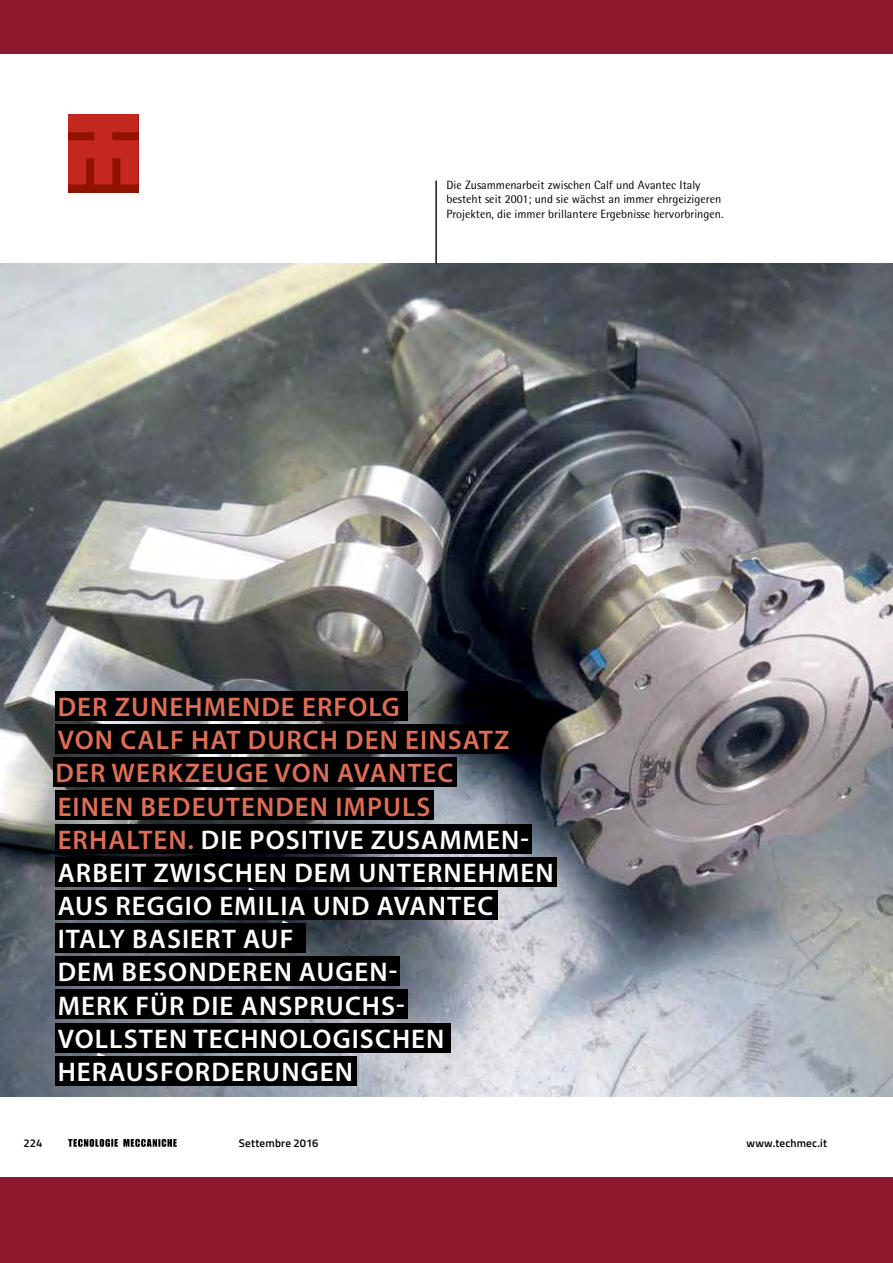
<style>
.page{position:relative;width:893px;height:1263px;background:#fff}
.page>*{position:absolute;margin:0;border:0;box-sizing:border-box;transform-origin:0 0}
.t1{font:700 28.95px/33.2px "Titillium";letter-spacing:-.025em;color:#fff}
.t2{font:600 27px "Myriad Pro";letter-spacing:.04em;color:#fff}
.t3{font:600 27px "Myriad Pro";letter-spacing:.04em;color:#dd6d54}
.t4{font:12px/14.4px "Rotis Semi Sans Std";color:#000}
.t5{font:600 11.25px "Titillium";letter-spacing:.015em;color:#000}
.t6{font:italic 11.1px/13.2px "Titillium";letter-spacing:-.01em;color:#000}
.s1{color:#ed6d5d}
.s2{color:#dd6d54}
</style>
<div class="page">
<div style="left:68px;top:114px;width:70px;height:78px;background:#901302"></div>
<svg style="left:68px;top:114px;width:70px;height:70px"></svg>
<svg style="left:68px;top:1139px;width:109px;height:8px"></svg>
<img style="left:0;top:263px;width:893px;height:834px">
<hr style="left:435px;top:181px;width:2px;height:82px;background:#000">
<div style="left:0;top:1178px;width:893px;height:85px;background:#8d172d"></div>
<div style="left:0;top:0;width:893px;height:53px;background:#8d172d"></div>
<div style="left:55px;top:691px;width:353px;height:30px;background:#000"></div>
<div style="left:55px;top:724px;width:459px;height:30px;background:#000"></div>
<div style="left:53px;top:757px;width:404px;height:30px;background:#000"></div>
<div style="left:55px;top:790px;width:379px;height:30px;background:#000"></div>
<div style="left:55px;top:824px;width:476px;height:29px;background:#000"></div>
<div style="left:55px;top:857px;width:502px;height:30px;background:#000"></div>
<div style="left:55px;top:890px;width:442px;height:30px;background:#000"></div>
<div style="left:55px;top:923px;width:251px;height:30px;background:#000"></div>
<div style="left:55px;top:956px;width:345px;height:30px;background:#000"></div>
<div style="left:55px;top:989px;width:353px;height:30px;background:#000"></div>
<div style="left:55px;top:1023px;width:396px;height:29px;background:#000"></div>
<div style="left:55px;top:1056px;width:302px;height:30px;background:#000"></div>
<p class="t6" style="left:445px;top:177px;width:147px">La collaborazione tra Calf e<br>Avantec Italy è attiva dal 2001 ed è stata una crescente condivisione</p>
<p class="t4" style="left:446px;top:178px;width:279px">Die Zusammenarbeit zwischen Calf und Avantec Italy besteht seit 2001; und sie wächst an immer ehrgeizigeren<br>Projekten, die immer brillantere Ergebnisse hervorbringen.</p>
<p class="t1" style="left:68px;top:688px;width:390px"><span class="s1">I CRESCENTI SUCCESSI<br>DELLA CALF HANNO OTTENUTO<br>UN NOTEVOLE IMPULSO CON<br>L’ADOZIONE DEGLI UTENSILI<br>DELLA TEDESCA AVANTEC.<br></span>LA VIRTUOSA COLLABORAZIONE<br>TRA LA SOCIETÀ REGGIANA<br>E AVANTEC ITALY È<br>BASATA SULLA GRANDE<br>ATTENZIONE VERSO<br>LE SFIDE TECNOLOGICHE<br>PIÙ IMPEGNATIVE.</p>
<p class="t3" style="left:58px;top:690px;width:344px">DER ZUNEHMENDE ERFOLG</p>
<p class="t3" style="left:58px;top:723px;width:453px">VON CALF HAT DURCH DEN EINSATZ</p>
<p class="t3" style="left:56px;top:756px;width:399px">DER WERKZEUGE VON AVANTEC</p>
<p class="t3" style="left:58px;top:789px;width:374px">EINEN BEDEUTENDEN IMPULS</p>
<p class="t2" style="left:58px;top:822px;width:473px"><span class="s2">ERHALTEN.</span> DIE POSITIVE ZUSAMMEN-</p>
<p class="t2" style="left:58px;top:856px;width:498px">ARBEIT ZWISCHEN DEM UNTERNEHMEN</p>
<p class="t2" style="left:58px;top:889px;width:437px">AUS REGGIO EMILIA UND AVANTEC</p>
<p class="t2" style="left:58px;top:922px;width:237px">ITALY BASIERT AUF</p>
<p class="t2" style="left:58px;top:955px;width:341px">DEM BESONDEREN AUGEN-</p>
<p class="t2" style="left:58px;top:988px;width:349px">MERK FÜR DIE ANSPRUCHS-</p>
<p class="t2" style="left:58px;top:1021px;width:388px">VOLLSTEN TECHNOLOGISCHEN</p>
<p class="t2" style="left:58px;top:1055px;width:297px">HERAUSFORDERUNGEN</p>
<p class="t5" style="left:23px;top:1134px;width:20px">224</p>
<p class="t5" style="left:239px;top:1134px;width:81px">Settembre 2016</p>
<p class="t5" style="left:746px;top:1134px;width:82px">www.techmec.it</p>
</div>
